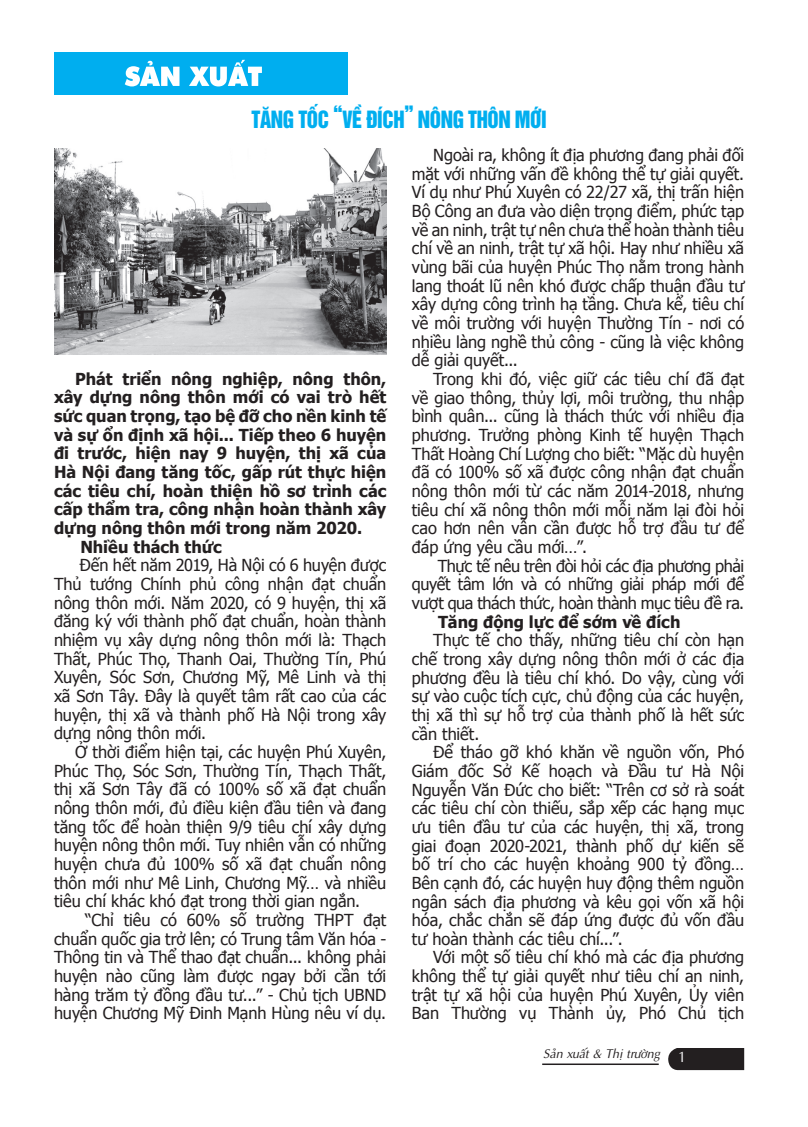
<style>
.page{position:relative;width:808px;height:1127px;background:#fff}
.page>*{position:absolute;margin:0;border:0;box-sizing:border-box;transform-origin:0 0}
.t1{font:21.75px "UTM Helvet Ins";letter-spacing:-.02em;color:#00aeef;scale:.93 1}
.t2{font:16.5px/18.6px "Tahoma";letter-spacing:-.005em;color:#231f20;text-align:justify}
.t3{font:700 16.5px "Tahoma";color:#231f20}
.t4{font:italic 12.75px "UTM Aptima";color:#231f20}
.s1{font-style:normal;font-size:15px;color:#fff}
</style>
<div class="page">
<div style="left:668px;top:1048px;width:76px;height:22px;background:#231f20"></div>
<hr style="left:542px;top:1063px;width:117px;height:2px;background:#231f20">
<div style="left:54px;top:52px;width:294px;height:42px;background:#00aeef"></div>
<svg style="left:125px;top:60px;width:137px;height:26px"></svg>
<img style="left:54px;top:148px;width:332px;height:206px">
<h1 class="t1" style="left:252px;top:101px;width:319px">TĂNG TỐC “VỀ ĐÍCH” NÔNG THÔN MỚI</h1>
<p class="t3" style="left:75px;top:367px;width:313px">Phát triển nông nghiệp, nông thôn,</p>
<p class="t3" style="left:54px;top:386px;width:334px">xây dựng nông thôn mới có vai trò hết</p>
<p class="t3" style="left:54px;top:404px;width:334px">sức quan trọng, tạo bệ đỡ cho nền kinh tế</p>
<p class="t3" style="left:54px;top:423px;width:334px">và sự ổn định xã hội... Tiếp theo 6 huyện</p>
<p class="t3" style="left:54px;top:442px;width:334px">đi trước, hiện nay 9 huyện, thị xã của</p>
<p class="t3" style="left:54px;top:460px;width:334px">Hà Nội đang tăng tốc, gấp rút thực hiện</p>
<p class="t3" style="left:54px;top:479px;width:334px">các tiêu chí, hoàn thiện hồ sơ trình các</p>
<p class="t3" style="left:54px;top:498px;width:334px">cấp thẩm tra, công nhận hoàn thành xây</p>
<p class="t3" style="left:54px;top:516px;width:310px">dựng nông thôn mới trong năm 2020.</p>
<p class="t3" style="left:80px;top:535px;width:143px">Nhiều thách thức</p>
<p class="t2" style="left:54px;top:555px;width:334px;text-indent:25px">Đến hết năm 2019, Hà Nội có 6 huyện được Thủ tướng Chính phủ công nhận đạt chuẩn nông thôn mới. Năm 2020, có 9 huyện, thị xã đăng ký với thành phố đạt chuẩn, hoàn thành nhiệm vụ xây dựng nông thôn mới là: Thạch Thất, Phúc Thọ, Thanh Oai, Thường Tín, Phú Xuyên, Sóc Sơn, Chương Mỹ, Mê Linh và thị xã Sơn Tây. Đây là quyết tâm rất cao của các huyện, thị xã và thành phố Hà Nội trong xây dựng nông thôn mới.</p>
<p class="t2" style="left:54px;top:742px;width:334px;text-indent:21px">Ở thời điểm hiện tại, các huyện Phú Xuyên, Phúc Thọ, Sóc Sơn, Thường Tín, Thạch Thất, thị xã Sơn Tây đã có 100% số xã đạt chuẩn nông thôn mới, đủ điều kiện đầu tiên và đang tăng tốc để hoàn thiện 9/9 tiêu chí xây dựng huyện nông thôn mới. Tuy nhiên vẫn có những huyện chưa đủ 100% số xã đạt chuẩn nông thôn mới như Mê Linh, Chương Mỹ… và nhiều tiêu chí khác khó đạt trong thời gian ngắn.</p>
<p class="t2" style="left:54px;top:910px;width:334px;text-indent:31px">“Chỉ tiêu có 60% số trường THPT đạt chuẩn quốc gia trở lên; có Trung tâm Văn hóa - Thông tin và Thể thao đạt chuẩn... không phải huyện nào cũng làm được ngay bởi cần tới hàng trăm tỷ đồng đầu tư...” - Chủ tịch UBND huyện Chương Mỹ Đinh Mạnh Hùng nêu ví dụ.</p>
<p class="t2" style="left:412px;top:145px;width:334px;text-indent:21px">Ngoài ra, không ít địa phương đang phải đối mặt với những vấn đề không thể tự giải quyết.<br>Ví dụ như Phú Xuyên có 22/27 xã, thị trấn hiện Bộ Công an đưa vào diện trọng điểm, phức tạp về an ninh, trật tự nên chưa thể hoàn thành tiêu chí về an ninh, trật tự xã hội. Hay như nhiều xã vùng bãi của huyện Phúc Thọ nằm trong hành lang thoát lũ nên khó được chấp thuận đầu tư xây dựng công trình hạ tầng. Chưa kể, tiêu chí về môi trường với huyện Thường Tín - nơi có nhiều làng nghề thủ công - cũng là việc không dễ giải quyết...</p>
<p class="t2" style="left:412px;top:369px;width:334px;text-indent:21px">Trong khi đó, việc giữ các tiêu chí đã đạt về giao thông, thủy lợi, môi trường, thu nhập bình quân... cũng là thách thức với nhiều địa phương. Trưởng phòng Kinh tế huyện Thạch Thất Hoàng Chí Lượng cho biết: “Mặc dù huyện đã có 100% số xã được công nhận đạt chuẩn nông thôn mới từ các năm 2014-2018, nhưng tiêu chí xã nông thôn mới mỗi năm lại đòi hỏi cao hơn nên vẫn cần được hỗ trợ đầu tư để đáp ứng yêu cầu mới…”.</p>
<p class="t2" style="left:412px;top:555px;width:334px;text-indent:26px">Thực tế nêu trên đòi hỏi các địa phương phải quyết tâm lớn và có những giải pháp mới để vượt qua thách thức, hoàn thành mục tiêu đề ra.</p>
<p class="t3" style="left:438px;top:610px;width:244px">Tăng động lực để sớm về đích</p>
<p class="t2" style="left:412px;top:630px;width:334px;text-indent:21px">Thực tế cho thấy, những tiêu chí còn hạn chế trong xây dựng nông thôn mới ở các địa phương đều là tiêu chí khó. Do vậy, cùng với sự vào cuộc tích cực, chủ động của các huyện, thị xã thì sự hỗ trợ của thành phố là hết sức cần thiết.</p>
<p class="t2" style="left:412px;top:742px;width:334px;text-indent:21px">Để tháo gỡ khó khăn về nguồn vốn, Phó Giám đốc Sở Kế hoạch và Đầu tư Hà Nội Nguyễn Văn Đức cho biết: “Trên cơ sở rà soát các tiêu chí còn thiếu, sắp xếp các hạng mục ưu tiên đầu tư của các huyện, thị xã, trong giai đoạn 2020-2021, thành phố dự kiến sẽ bố trí cho các huyện khoảng 900 tỷ đồng… Bên cạnh đó, các huyện huy động thêm nguồn ngân sách địa phương và kêu gọi vốn xã hội hóa, chắc chắn sẽ đáp ứng được đủ vốn đầu tư hoàn thành các tiêu chí...”.</p>
<p class="t2" style="left:412px;top:947px;width:334px;text-indent:21px">Với một số tiêu chí khó mà các địa phương không thể tự giải quyết như tiêu chí an ninh, trật tự xã hội của huyện Phú Xuyên, Ủy viên Ban Thường vụ Thành ủy, Phó Chủ tịch</p>
<p class="t4" style="left:543px;top:1044px;width:145px">Sản xuất &amp; Thị trường <span class="s1">1</span></p>
</div>
